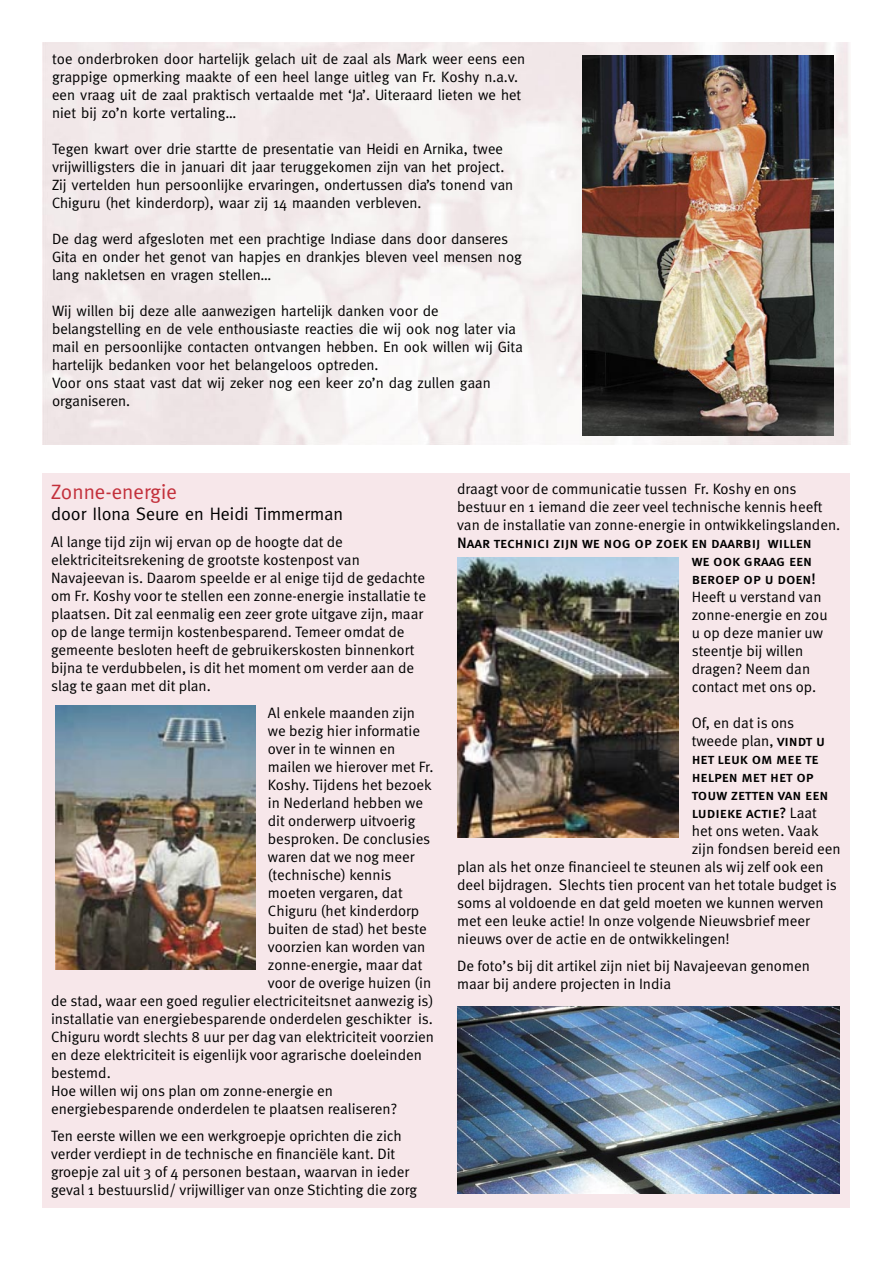
<style>
.page{position:relative;width:893px;height:1263px;background:#fff}
.page>*{position:absolute;margin:0;border:0;box-sizing:border-box;transform-origin:0 0}
.t1{font:21px "Meta";color:#c3303b}
.t2{font:18px "Meta";color:#000}
.t3{font:15px/18px "Meta Normal";color:#000}
.t4{font:15px/18px "Meta";color:#000}
.t5{font:15px/18px "Meta Medium LF Caps";color:#000}
.s1{font-family:"Meta Medium LF Caps"}
.s2{font-family:"Meta Normal"}
</style>
<div class="page">
<img style="left:43px;top:43px;width:807px;height:401px">
<div style="left:43px;top:473px;width:807px;height:735px;background:#f7e7ea"></div>
<img style="left:55px;top:706px;width:200px;height:264px">
<img style="left:457px;top:557px;width:222px;height:281px">
<img style="left:457px;top:1007px;width:382px;height:186px">
<img style="left:583px;top:55px;width:250px;height:380px">
<p class="t4" style="left:52px;top:50px;width:475px">toe onderbroken door hartelijk gelach uit de zaal als Mark weer eens een grappige opmerking maakte of een heel lange uitleg van Fr. Koshy n.a.v. een vraag uit de zaal praktisch vertaalde met ‘Ja’. Uiteraard lieten we het niet bij zo’n korte vertaling…</p>
<p class="t4" style="left:52px;top:140px;width:463px">Tegen kwart over drie startte de presentatie van Heidi en Arnika, twee vrijwilligsters die in januari dit jaar teruggekomen zijn van het project.<br>Zij vertelden hun persoonlijke ervaringen, ondertussen dia’s tonend van Chiguru (het kinderdorp), waar zij 14 maanden verbleven.</p>
<p class="t4" style="left:52px;top:230px;width:471px">De dag werd afgesloten met een prachtige Indiase dans door danseres<br>Gita en onder het genot van hapjes en drankjes bleven veel mensen nog lang nakletsen en vragen stellen…</p>
<p class="t4" style="left:52px;top:302px;width:472px">Wij willen bij deze alle aanwezigen hartelijk danken voor de belangstelling en de vele enthousiaste reacties die wij ook nog later via mail en persoonlijke contacten ontvangen hebben. En ook willen wij Gita hartelijk bedanken voor het belangeloos optreden.<br>Voor ons staat vast dat wij zeker nog een keer zo’n dag zullen gaan organiseren.</p>
<h1 class="t1" style="left:51px;top:479px;width:127px">Zonne-energie</h1>
<p class="t2" style="left:51px;top:503px;width:293px">door Ilona Seure en Heidi Timmerman</p>
<p class="t3" style="left:51px;top:533px;width:377px">Al lange tijd zijn wij ervan op de hoogte dat de elektriciteitsrekening de grootste kostenpost van Navajeevan is. Daarom speelde er al enige tijd de gedachte om Fr. Koshy voor te stellen een zonne-energie installatie te plaatsen. Dit zal eenmalig een zeer grote uitgave zijn, maar op de lange termijn kostenbesparend. Temeer omdat de gemeente besloten heeft de gebruikerskosten binnenkort bijna te verdubbelen, is dit het moment om verder aan de slag te gaan met dit plan.</p>
<p class="t3" style="left:268px;top:704px;width:149px">Al enkele maanden zijn</p>
<p class="t3" style="left:268px;top:722px;width:154px">we bezig hier informatie</p>
<p class="t3" style="left:268px;top:740px;width:129px">over in te winnen en</p>
<p class="t3" style="left:268px;top:758px;width:167px">mailen we hierover met Fr.</p>
<p class="t3" style="left:268px;top:776px;width:165px">Koshy. Tijdens het bezoek</p>
<p class="t3" style="left:268px;top:794px;width:157px">in Nederland hebben we</p>
<p class="t3" style="left:268px;top:812px;width:149px">dit onderwerp uitvoerig</p>
<p class="t3" style="left:268px;top:830px;width:164px">besproken. De conclusies</p>
<p class="t3" style="left:268px;top:848px;width:148px">waren dat we nog meer</p>
<p class="t3" style="left:268px;top:866px;width:125px">(technische) kennis</p>
<p class="t3" style="left:268px;top:884px;width:136px">moeten vergaren, dat</p>
<p class="t3" style="left:268px;top:902px;width:153px">Chiguru (het kinderdorp</p>
<p class="t3" style="left:268px;top:920px;width:160px">buiten de stad) het beste</p>
<p class="t3" style="left:268px;top:938px;width:159px">voorzien kan worden van</p>
<p class="t3" style="left:268px;top:956px;width:156px">zonne-energie, maar dat</p>
<p class="t3" style="left:268px;top:974px;width:165px">voor de overige huizen (in</p>
<p class="t3" style="left:51px;top:992px;width:384px">de stad, waar een goed regulier electriciteitsnet aanwezig is)</p>
<p class="t3" style="left:51px;top:1010px;width:383px">installatie van energiebesparende onderdelen geschikter is.</p>
<p class="t3" style="left:51px;top:1028px;width:385px">Chiguru wordt slechts 8 uur per dag van elektriciteit voorzien</p>
<p class="t3" style="left:51px;top:1046px;width:372px">en deze elektriciteit is eigenlijk voor agrarische doeleinden</p>
<p class="t3" style="left:51px;top:1064px;width:61px">bestemd.</p>
<p class="t3" style="left:51px;top:1082px;width:283px">Hoe willen wij ons plan om zonne-energie en</p>
<p class="t3" style="left:51px;top:1100px;width:348px">energiebesparende onderdelen te plaatsen realiseren?</p>
<p class="t3" style="left:51px;top:1127px;width:367px">Ten eerste willen we een werkgroepje oprichten die zich verder verdiept in de technische en financiële kant. Dit groepje zal uit 3 of 4 personen bestaan, waarvan in ieder geval 1 bestuurslid/ vrijwilliger van onze Stichting die zorg</p>
<p class="t3" style="left:457px;top:479px;width:385px">draagt voor de communicatie tussen Fr. Koshy en ons bestuur en 1 iemand die zeer veel technische kennis heeft van de installatie van zonne-energie in ontwikkelingslanden.</p>
<p class="t5" style="left:692px;top:533px;width:126px;text-indent:-235px">Naar technici zijn we nog op zoek en daarbij willen we ook graag een beroep op u doen!</p>
<p class="t3" style="left:692px;top:587px;width:137px">Heeft u verstand van zonne-energie en zou u op deze manier uw steentje bij willen dragen? Neem dan contact met ons op.</p>
<p class="t3" style="left:692px;top:713px;width:135px">Of, en dat is ons tweede plan, <span class="s1">vindt u</span></p>
<p class="t5" style="left:692px;top:749px;width:138px">het leuk om mee te helpen met het op touw zetten van een ludieke actie? <span class="s2">Laat</span></p>
<p class="t3" style="left:692px;top:821px;width:128px">het ons weten. Vaak</p>
<p class="t3" style="left:692px;top:839px;width:151px">zijn fondsen bereid een</p>
<p class="t3" style="left:457px;top:857px;width:368px">plan als het onze financieel te steunen als wij zelf ook een</p>
<p class="t3" style="left:457px;top:875px;width:381px">deel bijdragen. Slechts tien procent van het totale budget is</p>
<p class="t3" style="left:457px;top:893px;width:368px">soms al voldoende en dat geld moeten we kunnen werven</p>
<p class="t3" style="left:457px;top:911px;width:354px">met een leuke actie! In onze volgende Nieuwsbrief meer</p>
<p class="t3" style="left:457px;top:929px;width:274px">nieuws over de actie en de ontwikkelingen!</p>
<p class="t3" style="left:457px;top:956px;width:354px">De foto’s bij dit artikel zijn niet bij Navajeevan genomen maar bij andere projecten in India</p>
</div>
